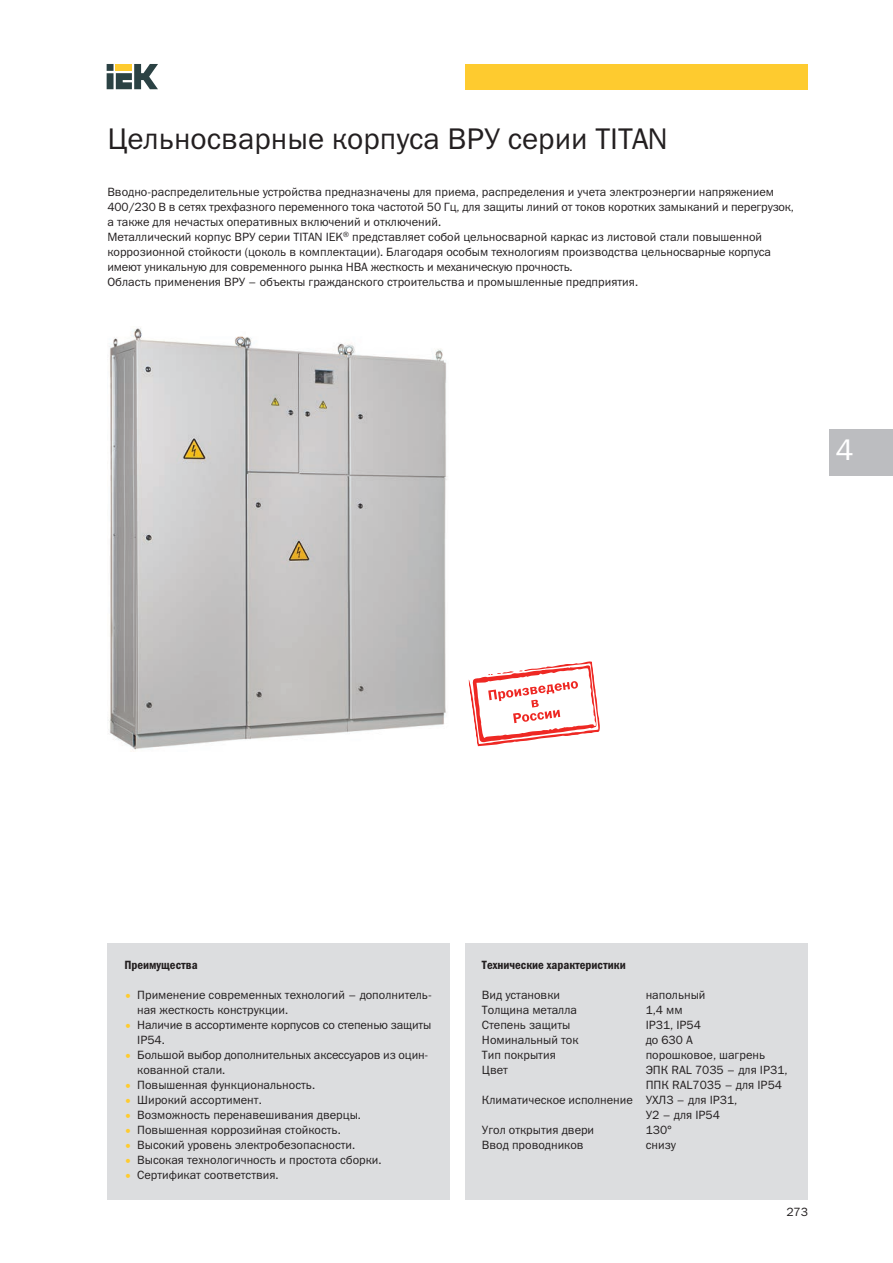
<style>
.page{position:relative;width:893px;height:1263px;background:#fff}
.page>*{position:absolute;margin:0;border:0;box-sizing:border-box;transform-origin:0 0}
.t1{font:30px "Franklin Gothic Book C";color:#231f20}
.t2{font:30px "Franklin Gothic Book C";color:#fff}
.t3{font:12px/15px "Franklin Gothic Book C";color:#231f20}
.t4{font:12px "Franklin Gothic Demi Cond C";color:#231f20}
.s1{color:#fecb2f}
</style>
<div class="page">
<svg style="left:107px;top:64px;width:51px;height:25px"></svg>
<div style="left:466px;top:64px;width:342px;height:25px;background:#fecb2f"></div>
<div style="left:829px;top:429px;width:64px;height:46px;background:#bcbdc0"></div>
<img style="left:108px;top:328px;width:339px;height:424px">
<div style="left:107px;top:943px;width:343px;height:256px;background:#dcdddf"></div>
<div style="left:465px;top:943px;width:342px;height:256px;background:#dcdddf"></div>
<svg style="left:468px;top:661px;width:132px;height:86px"></svg>
<h1 class="t1" style="left:107px;top:129px;width:562px">Цельносварные корпуса ВРУ серии TITAN</h1>
<p class="t3" style="left:107px;top:186px;width:688px">Вводно-распределительные устройства предназначены для приема, распределения и учета электро энергии напряжением 400/230 В в сетях трехфазного переменного тока частотой 50 Гц, для защиты линий от токов коротких замыканий и перегрузок, а также для нечастых оперативных включений и отключений.<br>Металлический корпус ВРУ серии TITAN IEK<sup>®</sup> представляет собой цельносварной каркас из листовой стали повышенной коррози онной стойкости (цоколь в комплектации). Благодаря особым технологиям производства цельно сварные корпуса имеют уникальную для современного рынка НВА жесткость и механическую прочность.<br>Область применения ВРУ – объекты гражданского строительства и промышленные предприятия.</p>
<h1 class="t2" style="left:836px;top:439px;width:19px">4</h1>
<p class="t4" style="left:124px;top:957px;width:75px">Преимущества</p>
<p class="t3" style="left:137px;top:988px;width:296px;text-indent:-13px"><span class="s1">•</span> Применение современных технологий – дополнитель&shy;ная жесткость конструкции.</p>
<p class="t3" style="left:137px;top:1018px;width:296px;text-indent:-13px"><span class="s1">•</span> Наличие в ассортименте корпусов со степенью защиты<br>IP54.</p>
<p class="t3" style="left:137px;top:1048px;width:293px;text-indent:-13px"><span class="s1">•</span> Большой выбор дополнительных аксессуаров из оцин - кованной стали.</p>
<p class="t3" style="left:124px;top:1078px;width:192px"><span class="s1">•</span> Повышенная функциональность.</p>
<p class="t3" style="left:124px;top:1093px;width:139px"><span class="s1">•</span> Широкий ассортимент.</p>
<p class="t3" style="left:124px;top:1108px;width:238px"><span class="s1">•</span> Возможность перенавешивания дверцы.</p>
<p class="t3" style="left:124px;top:1123px;width:218px"><span class="s1">•</span> Повышенная коррозийная стойкость.</p>
<p class="t3" style="left:124px;top:1138px;width:232px"><span class="s1">•</span> Высокий уровень электробезопасности.</p>
<p class="t3" style="left:124px;top:1153px;width:259px"><span class="s1">•</span> Высокая технологичность и простота сборки.</p>
<p class="t3" style="left:124px;top:1168px;width:156px"><span class="s1">•</span> Сертификат соответствия.</p>
<p class="t4" style="left:482px;top:957px;width:145px">Технические характеристики</p>
<p class="t3" style="left:482px;top:988px;width:80px">Вид установки</p>
<p class="t3" style="left:646px;top:988px;width:61px">напольный</p>
<p class="t3" style="left:482px;top:1003px;width:97px">Толщина металла</p>
<p class="t3" style="left:646px;top:1003px;width:38px">1,4 мм</p>
<p class="t3" style="left:482px;top:1018px;width:90px">Степень защиты</p>
<p class="t3" style="left:646px;top:1018px;width:57px">IP31, IP54</p>
<p class="t3" style="left:482px;top:1033px;width:98px">Номинальный ток</p>
<p class="t3" style="left:646px;top:1033px;width:49px">до 630 А</p>
<p class="t3" style="left:482px;top:1048px;width:75px">Тип покрытия</p>
<p class="t3" style="left:646px;top:1048px;width:121px">порошковое, шагрень</p>
<p class="t3" style="left:482px;top:1063px;width:27px">Цвет</p>
<p class="t3" style="left:646px;top:1063px;width:143px">ЭПК RAL 7035 – для IP31,</p>
<p class="t3" style="left:646px;top:1078px;width:138px">ППК RAL7035 – для IP54</p>
<p class="t3" style="left:482px;top:1093px;width:257px">Климатическое исполнение УХЛ3 – для IP31,</p>
<p class="t3" style="left:646px;top:1108px;width:76px">У2 – для IP54</p>
<p class="t3" style="left:482px;top:1123px;width:114px">Угол открытия двери</p>
<p class="t3" style="left:646px;top:1123px;width:28px">130°</p>
<p class="t3" style="left:482px;top:1138px;width:103px">Ввод проводников</p>
<p class="t3" style="left:646px;top:1138px;width:32px">снизу</p>
<p class="t3" style="left:786px;top:1205px;width:23px">273</p>
</div>
